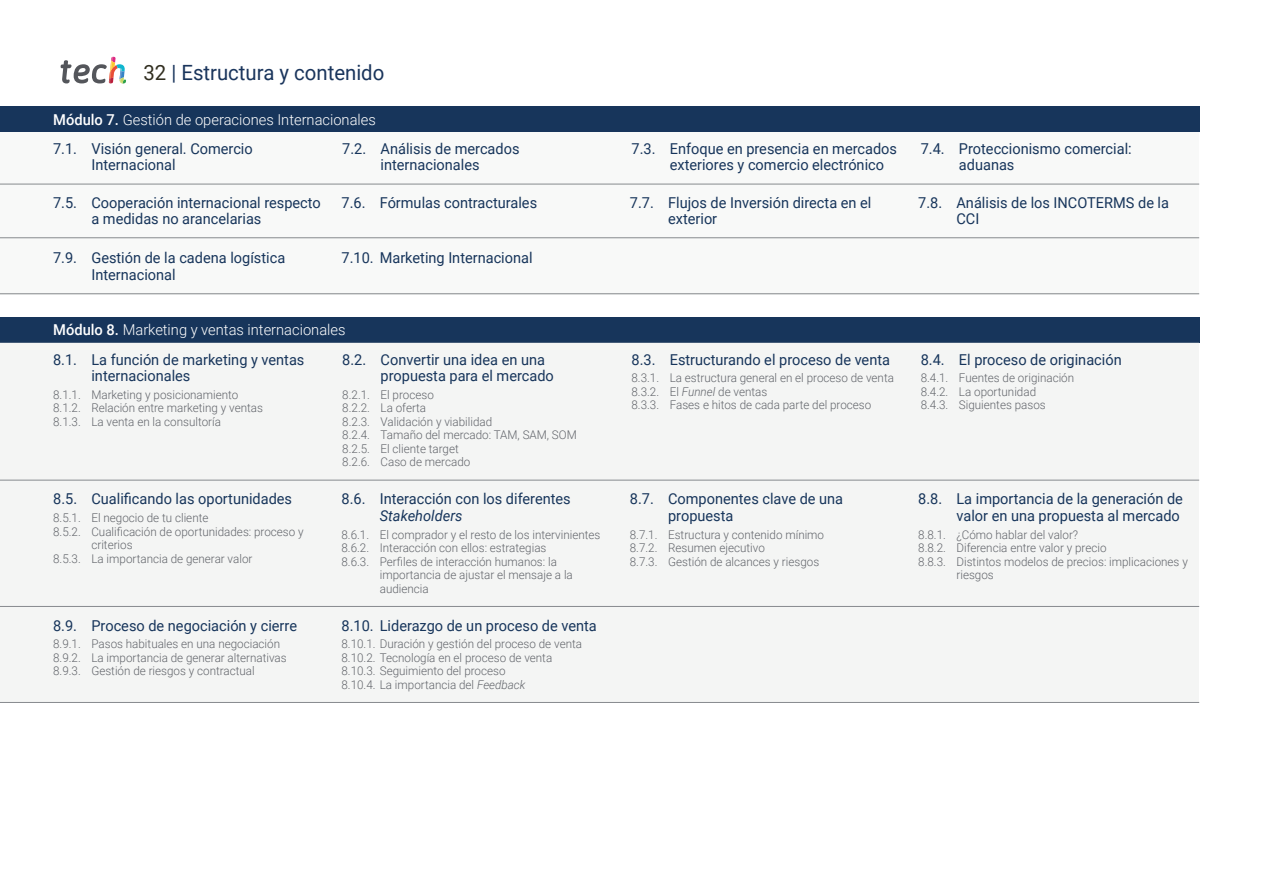
<style>
.page{position:relative;width:1263px;height:893px;background:#fff}
.page>*{position:absolute;margin:0;border:0;box-sizing:border-box;transform-origin:0 0}
.t1{font:21px "Roboto";color:#1a355c}
.t2{font:15px/16.5px "Roboto";color:#17355b}
.t3{font:300 15px "Roboto";color:#fff}
.t4{font:italic 15px "Roboto";color:#17355b}
.t5{font:300 12px/13.5px "Roboto";color:#61646a}
.s1{color:#312e20}
.s2{font-weight:500}
.s3{font-style:italic}
</style>
<div class="page">
<div style="left:0;top:317px;width:1199px;height:26px;background:#17355b"></div>
<div style="left:0;top:343px;width:1199px;height:359px;background:#f4f5f4"></div>
<hr style="left:0;top:606px;width:1199px;height:1px;background:#878a8e">
<hr style="left:0;top:702px;width:1199px;height:1px;background:#878a8e">
<hr style="left:0;top:480px;width:1199px;height:1px;background:#878a8e">
<div style="left:0;top:132px;width:1199px;height:162px;background:#f8f9f8"></div>
<div style="left:0;top:106px;width:1199px;height:26px;background:#17355b"></div>
<hr style="left:0;top:184px;width:1199px;height:1px;background:#878a8e">
<hr style="left:0;top:237px;width:1199px;height:1px;background:#878a8e">
<hr style="left:0;top:293px;width:1199px;height:1px;background:#878a8e">
<svg style="left:61px;top:57px;width:65px;height:27px"></svg>
<h1 class="t1" style="left:144px;top:57px;width:242px"><span class="s1">32</span> | Estructura y contenido</h1>
<p class="t3" style="left:53px;top:109px;width:324px"><span class="s2">Módulo 7.</span> Gestión de operaciones Internacionales</p>
<p class="t2" style="left:91px;top:140px;width:163px;text-indent:-38px">7.1. Visión general. Comercio<br>Internacional</p>
<p class="t2" style="left:342px;top:140px;width:179px;text-align:center">7.2. Análisis de mercados internacionales</p>
<p class="t2" style="left:670px;top:140px;width:229px;text-indent:-38px">7.3. Enfoque en presencia en mercados exteriores y comercio electrónico</p>
<p class="t2" style="left:959px;top:140px;width:174px;text-indent:-38px">7.4. Proteccionismo comercial: aduanas</p>
<p class="t2" style="left:91px;top:194px;width:231px;text-indent:-38px">7.5. Cooperación internacional respecto a medidas no arancelarias</p>
<p class="t2" style="left:341px;top:194px;width:197px">7.6. Fórmulas contracturales</p>
<p class="t2" style="left:668px;top:194px;width:205px;text-indent:-38px">7.7. Flujos de Inversión directa en el exterior</p>
<p class="t2" style="left:956px;top:194px;width:214px;text-indent:-38px">7.8. Análisis de los INCOTERMS de la<br>CCI</p>
<p class="t2" style="left:91px;top:249px;width:195px;text-indent:-38px">7.9. Gestión de la cadena logística<br>Internacional</p>
<p class="t2" style="left:341px;top:249px;width:193px">7.10. Marketing Internacional</p>
<p class="t3" style="left:53px;top:319px;width:294px"><span class="s2">Módulo 8.</span> Marketing y ventas internacionales</p>
<p class="t2" style="left:91px;top:350px;width:215px;text-indent:-38px">8.1. La función de marketing y ventas internacionales</p>
<p class="t5" style="left:53px;top:387px;width:211px">8.1.1. Marketing y posicionamiento<br>8.1.2. Relación entre marketing y ventas<br>8.1.3. La venta en la consultoría</p>
<p class="t2" style="left:53px;top:490px;width:240px">8.5. Cualificando las oportunidades</p>
<p class="t5" style="left:53px;top:511px;width:157px">8.5.1. El negocio de tu cliente</p>
<p class="t5" style="left:53px;top:524px;width:252px">8.5.2. Cualificación de oportunidades: proceso y</p>
<p class="t5" style="left:91px;top:538px;width:43px">criterios</p>
<p class="t5" style="left:53px;top:551px;width:201px">8.5.3. La importancia de generar valor</p>
<p class="t2" style="left:53px;top:617px;width:245px">8.9. Proceso de negociación y cierre</p>
<p class="t5" style="left:53px;top:637px;width:235px">8.9.1. Pasos habituales en una negociación<br>8.9.2. La importancia de generar alternativas<br>8.9.3. Gestión de riesgos y contractual</p>
<p class="t2" style="left:381px;top:350px;width:175px;text-indent:-38px">8.2. Convertir una idea en una propuesta para el mercado</p>
<p class="t5" style="left:342px;top:387px;width:236px">8.2.1. El proceso<br>8.2.2. La oferta<br>8.2.3. Validación y viabilidad<br>8.2.4. Tamaño del mercado: TAM, SAM, SOM<br>8.2.5. El cliente target<br>8.2.6. Caso de mercado</p>
<p class="t2" style="left:341px;top:490px;width:231px">8.6. Interacción con los diferentes</p>
<p class="t4" style="left:380px;top:505px;width:84px">Stakeholders</p>
<p class="t5" style="left:341px;top:527px;width:260px">8.6.1. El comprador y el resto de los intervinientes</p>
<p class="t5" style="left:341px;top:541px;width:206px">8.6.2. Interacción con ellos: estrategias</p>
<p class="t5" style="left:341px;top:554px;width:217px">8.6.3. Perfiles de interacción humanos: la</p>
<p class="t5" style="left:380px;top:568px;width:195px">importancia de ajustar el mensaje a la</p>
<p class="t5" style="left:380px;top:581px;width:50px">audiencia</p>
<p class="t2" style="left:341px;top:617px;width:257px">8.10. Liderazgo de un proceso de venta</p>
<p class="t5" style="left:341px;top:637px;width:242px">8.10.1. Duración y gestión del proceso de venta 8.10.2. Tecnología en el proceso de venta 8.10.3. Seguimiento del proceso<br>8.10.4. La importancia del <span class="s3">Feedback</span></p>
<p class="t2" style="left:631px;top:350px;width:260px">8.3. Estructurando el proceso de venta</p>
<p class="t5" style="left:631px;top:371px;width:264px">8.3.1. La estructura general en el proceso de venta<br>8.3.2. El <span class="s3">Funnel</span> de ventas<br>8.3.3. Fases e hitos de cada parte del proceso</p>
<p class="t2" style="left:921px;top:350px;width:203px">8.4. El proceso de originación</p>
<p class="t5" style="left:921px;top:371px;width:155px">8.4.1. Fuentes de originación<br>8.4.2. La oportunidad<br>8.4.3. Siguientes pasos</p>
<p class="t2" style="left:668px;top:490px;width:177px;text-indent:-38px">8.7. Componentes clave de una propuesta</p>
<p class="t5" style="left:630px;top:527px;width:196px">8.7.1. Estructura y contenido mínimo<br>8.7.2. Resumen ejecutivo<br>8.7.3. Gestión de alcances y riesgos</p>
<p class="t2" style="left:918px;top:490px;width:266px;text-align:right">8.8. La importancia de la generación de valor en una propuesta al mercado</p>
<p class="t5" style="left:918px;top:527px;width:162px">8.8.1. ¿Cómo hablar del valor?</p>
<p class="t5" style="left:918px;top:541px;width:190px">8.8.2. Diferencia entre valor y precio</p>
<p class="t5" style="left:918px;top:554px;width:271px">8.8.3. Distintos modelos de precios: implicaciones y</p>
<p class="t5" style="left:956px;top:568px;width:39px">riesgos</p>
</div>
